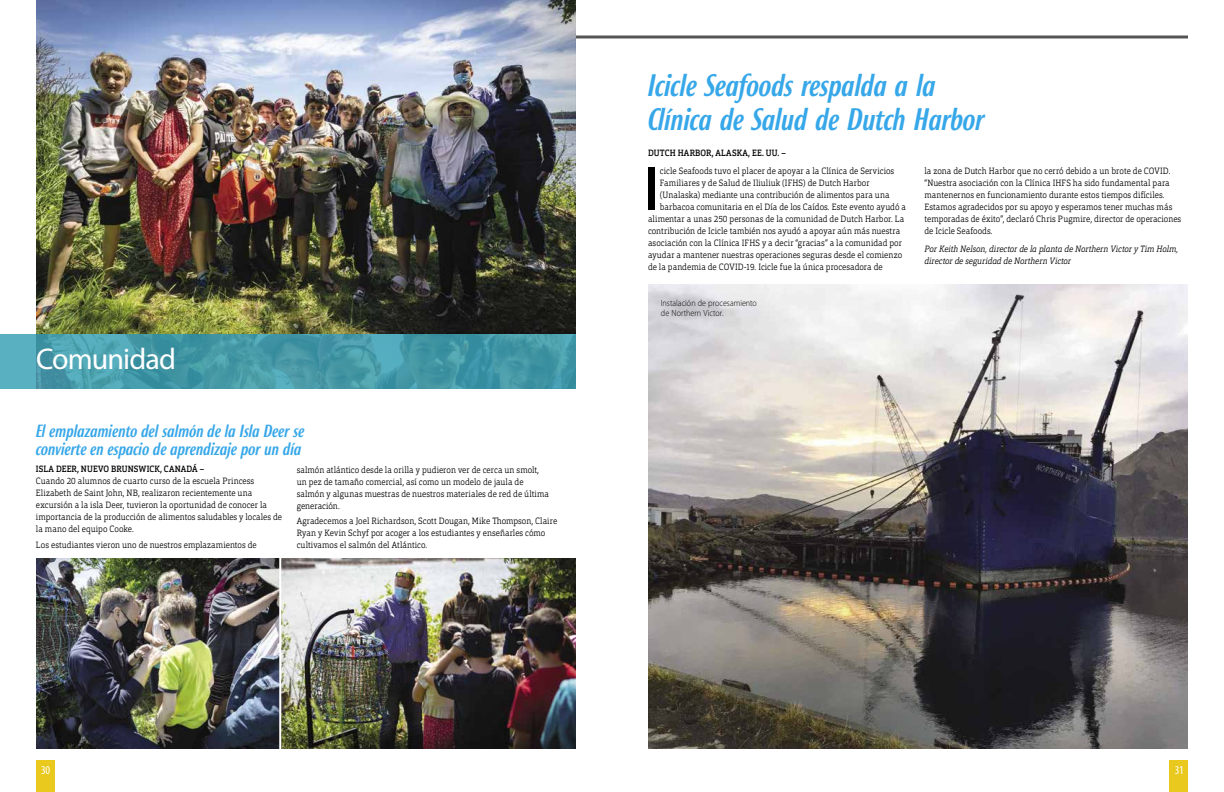
<style>
.page{position:relative;width:1224px;height:792px;background:#fff}
.page>*{position:absolute;margin:0;border:0;box-sizing:border-box;transform-origin:0 0}
.t1{font:600 62.4px "Myriad Pro";color:#000;scale:.9 1}
.t2{font:italic 500 30px/34.5px "Roxy";letter-spacing:-.015em;color:#36a7e9}
.t3{font:30px "Myriad Pro";letter-spacing:-.03em;color:#fff}
.t4{font:italic 500 17px/18px "Roxy";letter-spacing:-.01em;color:#36a7e9}
.t5{font:condensed 12px "Myriad Pro";color:#fff}
.t6{font:300 9px/12px "Orgon Slab";letter-spacing:.005em;color:#000;scale:.9 1}
.t7{font:italic 300 9px/12px "Orgon Slab";letter-spacing:-.005em;color:#000;scale:.9 1}
.t8{font:500 9px "Orgon Slab";letter-spacing:.015em;color:#000;scale:.9 1}
.t9{font:300 9px/10px "Myriad Pro";color:#000;scale:.9 1}
</style>
<div class="page">
<img style="left:36px;top:0;width:540px;height:334px">
<img style="left:648px;top:284px;width:540px;height:465px">
<svg style="left:0;top:334px;width:576px;height:54px;background:#469ba9"></svg>
<img style="left:36px;top:558px;width:540px;height:191px">
<div style="left:1169px;top:761px;width:19px;height:31px;background:#e9c91e"></div>
<div style="left:36px;top:761px;width:19px;height:31px;background:#e9c91e"></div>
<hr style="left:576px;top:38px;width:612px;height:1px;background:#000">
<hr style="left:576px;top:36px;width:612px;height:1px;background:#000">
<hr style="left:279px;top:552px;width:2px;height:204px;background:#fff">
<h2 class="t2" style="left:648px;top:68px;width:338px">Icicle Seafoods respalda a la<br>Clínica de Salud de Dutch Harbor</h2>
<p class="t8" style="left:648px;top:147px;width:155px">DUTCH HARBOR, ALASKA, EE. UU. –</p>
<h1 class="t1" style="left:644px;top:149px;width:18px">I</h1>
<p class="t6" style="left:660px;top:165px;width:262px">cicle Seafoods tuvo el placer de apoyar a la Clínica de Servicios</p>
<p class="t6" style="left:924px;top:165px;width:287px">la zona de Dutch Harbor que no cerró debido a un brote de COVID. “Nuestra asociación con la Clínica IHFS ha sido fundamental para mantenernos en funcionamiento durante estos tiempos difíciles.<br>Estamos agradecidos por su apoyo y esperamos tener muchas más temporadas de éxito”, declaró Chris Pugmire, director de operaciones de Icicle Seafoods.</p>
<p class="t7" style="left:924px;top:242px;width:284px">Por Keith Nelson, director de la planta de Northern Victor y Tim Holm, director de seguridad de Northern Victor</p>
<p class="t6" style="left:660px;top:177px;width:235px">Familiares y de Salud de Iliuliuk (IFHS) de Dutch Harbor</p>
<p class="t6" style="left:660px;top:189px;width:257px">(Unalaska) mediante una contribución de alimentos para una</p>
<p class="t6" style="left:660px;top:201px;width:275px">barbacoa comunitaria en el Día de los Caídos. Este evento ayudó a</p>
<p class="t6" style="left:648px;top:213px;width:286px">alimentar a unas 250 personas de la comunidad de Dutch Harbor. La</p>
<p class="t6" style="left:648px;top:225px;width:282px">contribución de Icicle también nos ayudó a apoyar aún más nuestra</p>
<p class="t6" style="left:648px;top:237px;width:284px">asociación con la Clínica IFHS y a decir “gracias” a la comunidad por</p>
<p class="t6" style="left:648px;top:249px;width:284px">ayudar a mantener nuestras operaciones seguras desde el comienzo</p>
<p class="t6" style="left:648px;top:261px;width:262px">de la pandemia de COVID-19. Icicle fue la única procesadora de</p>
<h2 class="t3" style="left:36px;top:340px;width:141px">Comunidad</h2>
<h3 class="t4" style="left:36px;top:422px;width:270px">El emplazamiento del salmón de la Isla Deer se convierte en espacio de aprendizaje por un día</h3>
<p class="t8" style="left:36px;top:463px;width:188px">ISLA DEER, NUEVO BRUNSWICK, CANADÁ –</p>
<p class="t6" style="left:36px;top:475px;width:275px">Cuando 20 alumnos de cuarto curso de la escuela Princess Elizabeth de Saint John, NB, realizaron recientemente una excursión a la isla Deer, tuvieron la oportunidad de conocer la importancia de la producción de alimentos saludables y locales de la mano del equipo Cooke.</p>
<p class="t6" style="left:36px;top:539px;width:247px">Los estudiantes vieron uno de nuestros emplazamientos de</p>
<p class="t6" style="left:297px;top:463px;width:282px">salmón atlántico desde la orilla y pudieron ver de cerca un smolt, un pez de tamaño comercial, así como un modelo de jaula de salmón y algunas muestras de nuestros materiales de red de última generación.</p>
<p class="t6" style="left:297px;top:515px;width:291px">Agradecemos a Joel Richardson, Scott Dougan, Mike Thompson, Claire<br>Ryan y Kevin Schyf por acoger a los estudiantes y enseñarles cómo cultivamos el salmón del Atlántico.</p>
<p class="t9" style="left:661px;top:297px;width:108px">Instalación de procesamiento de Northern Victor.</p>
<h3 class="t5" style="left:41px;top:763px;width:11px">30</h3>
<h3 class="t5" style="left:1175px;top:763px;width:10px">31</h3>
</div>
